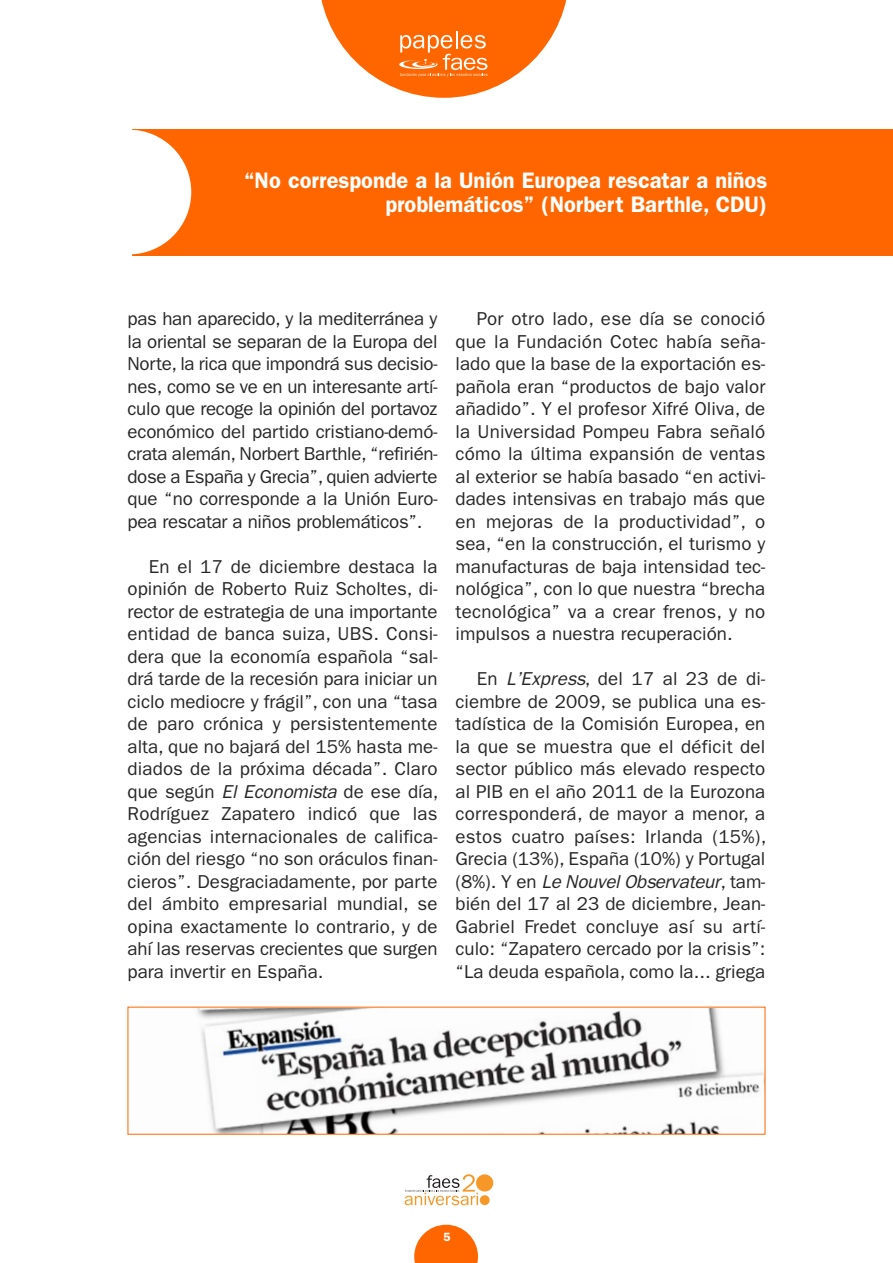
<style>
.page{position:relative;width:893px;height:1263px;background:#fff}
.page>*{position:absolute;margin:0;border:0;box-sizing:border-box;transform-origin:0 0}
.t1{font:600 22.5px/24px "Franklin Gothic";color:#fff;text-align:right}
.t2{font:18.75px/22.5px "Franklin Gothic";color:#272627;text-align:justify}
.t3{font:600 12px "Franklin Gothic";color:#fff}
.s1{font-style:italic}
</style>
<div class="page">
<svg style="left:321px;top:0;width:246px;height:98px"></svg>
<svg style="left:414px;top:1225px;width:64px;height:38px"></svg>
<div style="left:476px;top:1174px;width:17px;height:17px;background:#f79727;border-radius:50%"></div>
<div style="left:480px;top:1195px;width:10px;height:10px;background:#f79727;border-radius:50%"></div>
<svg style="left:405px;top:1174px;width:73px;height:31px"></svg>
<div style="left:133px;top:130px;width:760px;height:126px;background:#f60"></div>
<div style="left:67px;top:130px;width:124px;height:124px;background:#fff;border-radius:50%"></div>
<img style="left:197px;top:1009px;width:566px;height:123px">
<p class="t1" style="left:244px;top:170px;width:525px">“No corresponde a la Unión Europea rescatar a niños problemáticos” (Norbert Barthle, CDU)</p>
<p class="t2" style="left:128px;top:309px;width:311px">pas han aparecido, y la mediterránea y la oriental se separan de la Europa del Norte, la rica que impondrá sus decisio&shy;nes, como se ve en un interesante artí&shy;culo que recoge la opinión del portavoz económico del partido cristiano-demó&shy;crata alemán, Norbert Barthle, “refirién&shy;dose a España y Grecia”, quien advierte que “no corresponde a la Unión Euro&shy;pea rescatar a niños problemáticos”.</p>
<p class="t2" style="left:128px;top:557px;width:312px;text-indent:21px">En el 17 de diciembre destaca la opinión de Roberto Ruiz Scholtes, di&shy;rector de estrategia de una importante entidad de banca suiza, UBS. Consi&shy;dera que la economía española “sal&shy;drá tarde de la recesión para iniciar un ciclo mediocre y frágil”, con una “tasa de paro crónica y persistentemente alta, que no bajará del 15% hasta me&shy;diados de la próxima década”. Claro que según <span class="s1">El Economista</span> de ese día, Rodríguez Zapatero indicó que las agencias internacionales de califica&shy;ción del riesgo “no son oráculos finan&shy;cieros”. Desgraciadamente, por parte del ámbito empresarial mundial, se opina exactamente lo contrario, y de ahí las reservas crecientes que surgen para invertir en España.</p>
<p class="t2" style="left:455px;top:309px;width:311px;text-indent:21px">Por otro lado, ese día se conoció que la Fundación Cotec había seña&shy;lado que la base de la exportación es&shy;pañola eran “productos de bajo valor añadido”. Y el profesor Xifré Oliva, de la Universidad Pompeu Fabra señaló cómo la última expansión de ventas al exterior se había basado “en activi&shy;dades intensivas en trabajo más que en mejoras de la productividad”, o sea, “en la construcción, el turismo y manufacturas de baja intensidad tec&shy;nológica”, con lo que nuestra “brecha tecnológica” va a crear frenos, y no impulsos a nuestra recuperación.</p>
<p class="t2" style="left:455px;top:669px;width:312px;text-indent:21px">En <span class="s1">L’Express</span>, del 17 al 23 de di&shy;ciembre de 2009, se publica una es&shy;tadística de la Comisión Europea, en la que se muestra que el déficit del sector público más elevado respecto al PIB en el año 2011 de la Eurozona corresponderá, de mayor a menor, a estos cuatro países: Irlanda (15%), Grecia (13%), España (10%) y Portugal ( 8 % ) . Y e n <span class="s1">Le Nouvel Observateur</span>, t a m - bién del 17 al 23 de diciembre, Jean-Gabriel Fredet concluye así su artí&shy;culo: “Zapatero cercado por la crisis”: “La deuda española, como la... griega</p>
<p class="t3" style="left:444px;top:1233px;width:9px">5</p>
</div>
